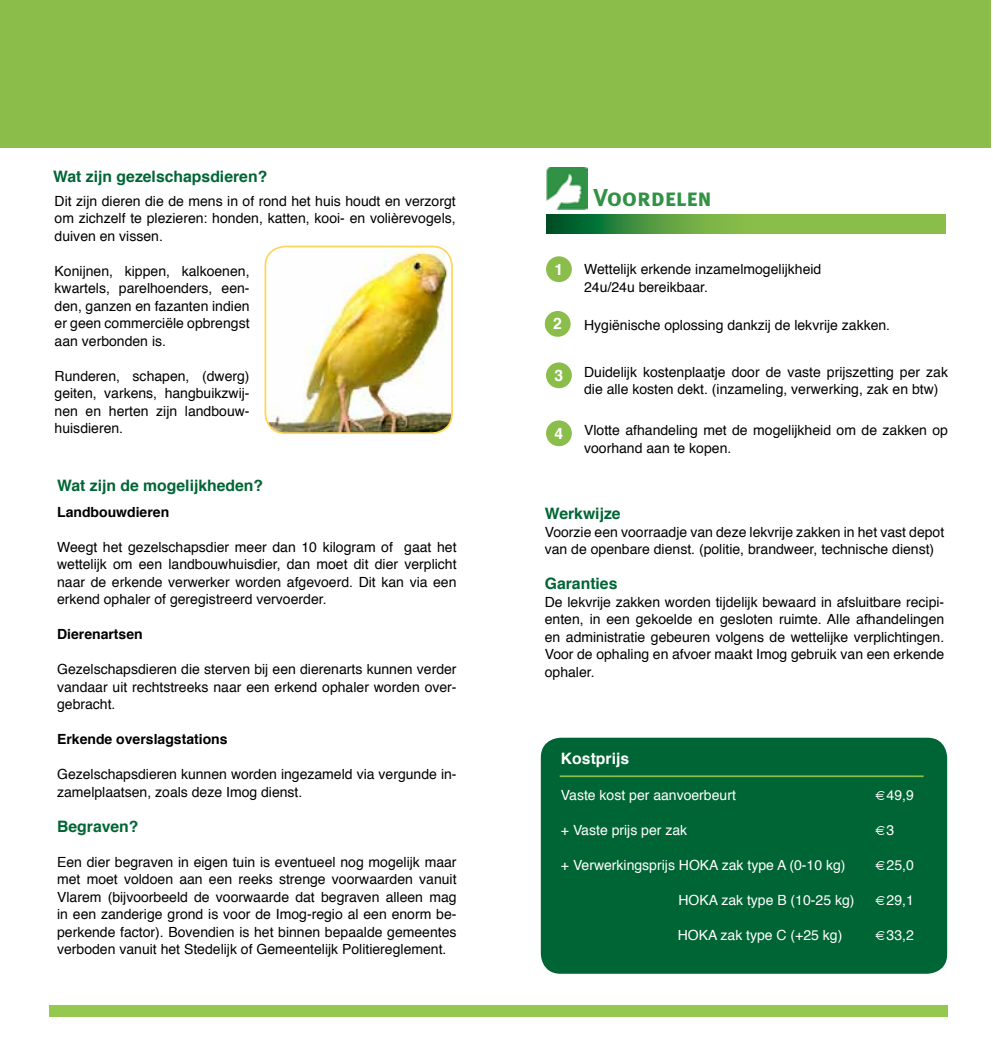
<style>
.page{position:relative;width:993px;height:1042px;background:#fff}
.page>*{position:absolute;margin:0;border:0;box-sizing:border-box;transform-origin:0 0}
.t1{font:24.5px "Meta Bold Caps";letter-spacing:-.005em;color:#319245}
.t2{font:700 15.75px "Helvetica";color:#006535}
.t3{font:700 15.75px "Helvetica";color:#fff}
.t4{font:14px/17.5px "Helvetica";color:#000;text-align:justify}
.t5{font:14px "Helvetica";color:#fff}
.t6{font:700 14px "Helvetica";color:#000}
</style>
<div class="page">
<div style="left:540px;top:738px;width:406px;height:236px;background:#006535;border-radius:20px"></div>
<div style="left:0;top:0;width:990px;height:148px;background:#8abd49"></div>
<div style="left:50px;top:1005px;width:897px;height:11px;background:#93c94e"></div>
<div style="left:546px;top:256px;width:25px;height:26px;background:#8abd49;border-radius:50%"></div>
<div style="left:544px;top:311px;width:26px;height:26px;background:#8abd49;border-radius:50%"></div>
<div style="left:546px;top:362px;width:25px;height:26px;background:#8abd49;border-radius:50%"></div>
<div style="left:546px;top:420px;width:25px;height:26px;background:#8abd49;border-radius:50%"></div>
<img style="left:267px;top:246px;width:185px;height:187px">
<div style="left:264px;top:246px;width:188px;height:188px;border:2px solid #ffd65c;border-radius:20px"></div>
<img style="left:546px;top:168px;width:41px;height:42px">
<svg style="left:546px;top:215px;width:399px;height:19px;background:#66a643"></svg>
<hr style="left:559px;top:775px;width:364px;height:2px;background:#8abd49">
<p class="t2" style="left:53px;top:165px;width:215px">Wat zijn gezelschapsdieren?</p>
<p class="t4" style="left:55px;top:193px;width:402px">Dit zijn dieren die de mens in of rond het huis houdt en verzorgt om zichzelf te plezieren: honden, katten, kooi- en volièrevogels, duiven en vissen.</p>
<p class="t4" style="left:55px;top:263px;width:196px">Konijnen, kippen, kalkoenen, kwartels, parelhoenders, een&shy;den, ganzen en fazanten indien er geen commerciële opbrengst aan verbonden is.</p>
<p class="t4" style="left:55px;top:368px;width:196px">Runderen, schapen, (dwerg) geiten, varkens, hangbuikzwij&shy;nen en herten zijn landbouw&shy;huisdieren.</p>
<p class="t2" style="left:57px;top:474px;width:207px">Wat zijn de mogelijkheden?</p>
<p class="t6" style="left:57px;top:502px;width:114px">Landbouwdieren</p>
<p class="t4" style="left:57px;top:539px;width:401px">Weegt het gezelschapsdier meer dan 10 kilogram of gaat het wettelijk om een landbouwhuisdier, dan moet dit dier verplicht naar de erkende verwerker worden afgevoerd. Dit kan via een erkend ophaler of geregistreerd vervoerder.</p>
<p class="t6" style="left:57px;top:625px;width:87px">Dierenartsen</p>
<p class="t4" style="left:57px;top:661px;width:401px">Gezelschapsdieren die sterven bij een dierenarts kunnen verder vandaar uit rechtstreeks naar een erkend ophaler worden over&shy;gebracht.</p>
<p class="t6" style="left:57px;top:730px;width:172px">Erkende overslagstations</p>
<p class="t4" style="left:57px;top:766px;width:401px">Gezelschapsdieren kunnen worden ingezameld via vergunde in&shy;zamelplaatsen, zoals deze Imog dienst.</p>
<p class="t2" style="left:57px;top:815px;width:83px">Begraven?</p>
<p class="t4" style="left:57px;top:854px;width:401px">Een dier begraven in eigen tuin is eventueel nog mogelijk maar met moet voldoen aan een reeks strenge voorwaarden vanuit Vlarem (bijvoorbeeld de voorwaarde dat begraven alleen mag in een zanderige grond is voor de Imog-regio al een enorm be&shy;perkende factor). Bovendien is het binnen bepaalde gemeentes verboden vanuit het Stedelijk of Gemeentelijk Politiereglement.</p>
<h1 class="t1" style="left:593px;top:182px;width:119px">Voordelen</h1>
<p class="t3" style="left:554px;top:258px;width:10px">1</p>
<p class="t3" style="left:553px;top:313px;width:10px">2</p>
<p class="t3" style="left:554px;top:364px;width:10px">3</p>
<p class="t3" style="left:554px;top:422px;width:10px">4</p>
<p class="t4" style="left:584px;top:261px;width:239px">Wettelijk erkende inzamelmogelijkheid<br>24u/24u bereikbaar.</p>
<p class="t4" style="left:584px;top:317px;width:307px">Hygiënische oplossing dankzij de lekvrije zakken.</p>
<p class="t4" style="left:584px;top:364px;width:365px">Duidelijk kostenplaatje door de vaste prijszetting per zak die alle kosten dekt. (inzameling, verwerking, zak en btw)</p>
<p class="t4" style="left:584px;top:423px;width:365px">Vlotte afhandeling met de mogelijkheid om de zakken op voorhand aan te kopen.</p>
<p class="t2" style="left:544px;top:503px;width:77px">Werkwijze</p>
<p class="t4" style="left:544px;top:524px;width:401px">Voorzie een voorraadje van deze lekvrije zakken in het vast depot van de openbare dienst. (politie, brandweer, technische dienst)</p>
<p class="t2" style="left:544px;top:573px;width:74px">Garanties</p>
<p class="t4" style="left:544px;top:594px;width:401px">De lekvrije zakken worden tijdelijk bewaard in afsluitbare recipi&shy;ënten, in een gekoelde en gesloten ruimte. Alle afhandelingen en administratie gebeuren volgens de wettelijke verplichtingen.<br>Voor de ophaling en afvoer maakt Imog gebruik van een erkende ophaler.</p>
<p class="t3" style="left:560px;top:748px;width:70px">Kostprijs</p>
<p class="t5" style="left:560px;top:785px;width:176px">Vaste kost per aanvoerbeurt</p>
<p class="t5" style="left:875px;top:785px;width:39px">€49,9</p>
<p class="t5" style="left:560px;top:820px;width:128px">+ Vaste prijs per zak</p>
<p class="t5" style="left:875px;top:820px;width:20px">€3</p>
<p class="t5" style="left:560px;top:855px;width:286px">+ Verwerkingsprijs HOKA zak type A (0-10 kg)</p>
<p class="t5" style="left:875px;top:855px;width:39px">€25,0</p>
<p class="t5" style="left:678px;top:890px;width:177px">HOKA zak type B (10-25 kg)</p>
<p class="t5" style="left:875px;top:890px;width:39px">€29,1</p>
<p class="t5" style="left:677px;top:925px;width:166px">HOKA zak type C (+25 kg)</p>
<p class="t5" style="left:875px;top:925px;width:39px">€33,2</p>
</div>
